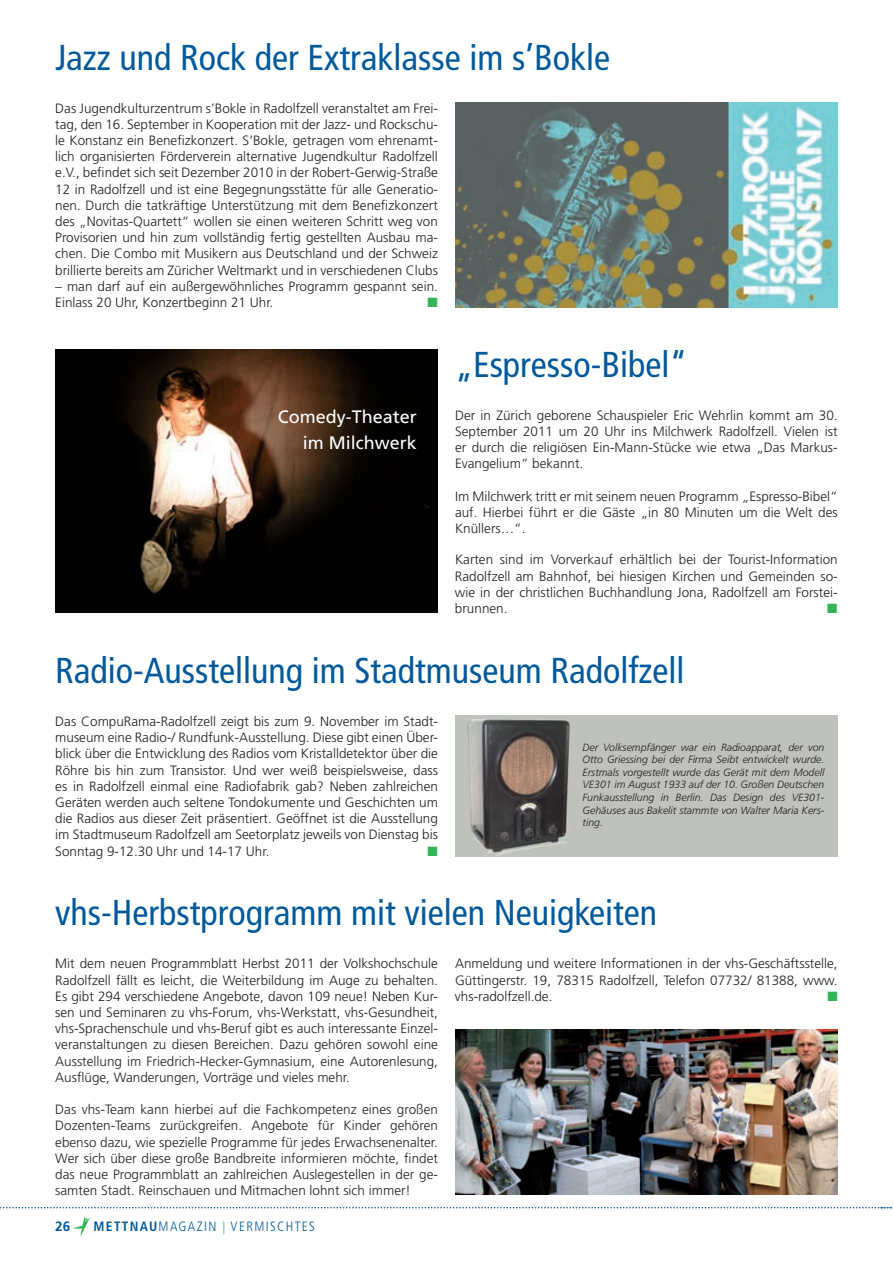
<style>
.page{position:relative;width:893px;height:1263px;background:#fff}
.page>*{position:absolute;margin:0;border:0;box-sizing:border-box;transform-origin:0 0}
.t1{font:condensed 36px "Frutiger";color:#00599a}
.t2{font:18px/25.8px "Frutiger";color:#fff;text-align:right}
.t3{font:300 13.5px/16.2px "Frutiger";color:#231f20;text-align:justify}
.t4{font:300 condensed 13.5px "Frutiger";letter-spacing:.1em;color:#00599a}
.t5{font:13.5px "Zapf Dingbats ITC";color:#32b457}
.t6{font:700 13.5px "Frutiger";color:#00599a}
.t7{font:italic 300 10.5px/12.6px "Frutiger";color:#231f20;text-align:justify}
.s1{font-weight:700}
.s2{color:#32b457}
</style>
<div class="page">
<div style="left:455px;top:715px;width:383px;height:141px;background:#bfc1bc"></div>
<img style="left:468px;top:719px;width:102px;height:137px">
<svg style="left:72px;top:1216px;width:18px;height:21px"></svg>
<svg style="left:0;top:1207px;width:893px;height:1px"></svg>
<img style="left:455px;top:1029px;width:383px;height:166px">
<img style="left:55px;top:350px;width:383px;height:263px">
<img style="left:455px;top:102px;width:383px;height:205px">
<h1 class="t1" style="left:55px;top:36px;width:556px">Jazz und Rock der Extraklasse im s’Bokle</h1>
<p class="t3" style="left:55px;top:100px;width:384px">Das Jugendkulturzentrum s’Bokle in Radolfzell veranstaltet am Frei&shy;tag, den 16. September in Kooperation mit der Jazz- und Rockschu&shy;le Konstanz ein Benefizkonzert. S’Bokle, getragen vom ehrenamt&shy;lich organisierten Förderverein alternative Jugendkultur Radolfzell e.V., befindet sich seit Dezember 2010 in der Robert-Gerwig-Straße 12 in Radolfzell und ist eine Begegnungsstätte für alle Generatio&shy;nen. Durch die tatkräftige U nterstützung mit dem Benefizkonzert des „Novitas-Quartett“ wollen sie einen weiteren Schritt weg von Provisorien und hin zum vollständig fertig gestellten Ausbau ma&shy;chen. Die Combo mit Musikern aus Deutschland und der Schweiz brillierte bereits am Züricher Weltmarkt und in verschiedenen Clubs</p>
<p class="t3" style="left:55px;top:278px;width:384px">– man darf auf ein außergewöhnliches Programm gespannt sein.<br>Einlass 20 U hr, Konzertbeginn 21 U hr.</p>
<p class="t5" style="left:427px;top:296px;width:12px">■</p>
<h2 class="t2" style="left:278px;top:404px;width:141px">Comedy-Theater im Milchwerk</h2>
<h1 class="t1" style="left:455px;top:343px;width:234px">„Espresso-Bibel“</h1>
<p class="t3" style="left:455px;top:407px;width:384px">Der in Zürich geborene Schauspieler Eric Wehrlin kommt am 30.<br>September 2011 um 20 U hr ins Milchwerk Radolfzell. Vielen ist er durch die religiösen Ein-Mann-Stücke wie etwa „Das Markus-Evangelium“ bekannt.</p>
<p class="t3" style="left:455px;top:488px;width:384px">Im Milchwerk tritt er mit seinem neuen Programm „Espresso-Bibel“ auf. H ierbei führt er die Gäste „in 80 Minuten um die Welt des Knüllers…“.</p>
<p class="t3" style="left:455px;top:552px;width:384px">Karten sind im Vorverkauf erhältlich bei der Tourist-Information Radolfzell am Bahnhof, bei hiesigen Kirchen und Gemeinden so&shy;wie in der christlichen Buchhandlung Jona, Radolfzell am Forstei&shy;brunnen.</p>
<p class="t5" style="left:827px;top:602px;width:12px">■</p>
<h1 class="t1" style="left:55px;top:649px;width:631px">Radio-Ausstellung im Stadtmuseum Radolfzell</h1>
<p class="t3" style="left:55px;top:713px;width:384px">Das CompuRama-Radolfzell zeigt bis zum 9. November im Stadt&shy;museum eine Radio-/ Rundfunk-Ausstellung. Diese gibt einen Über&shy;blick über die Entwicklung des Radios vom Kristalldetektor über die Röhre bis hin zum Transistor. U nd wer weiß beispielsweise, dass es in Radolfzell einmal eine Radiofabrik gab? Neben zahlreichen Geräten werden auch seltene Tondokumente und Geschichten um die Radios aus dieser Zeit präsentiert. Geöffnet ist die Ausstellung im Stadtmuseum Radolfzell am Seetorplatz jeweils von Dienstag bis Sonntag 9-12.30 Uhr und 14-17 Uhr.</p>
<p class="t5" style="left:427px;top:845px;width:12px">■</p>
<p class="t7" style="left:583px;top:741px;width:243px">Der Volksempfänger war ein Radioapparat, der von Otto Griessing bei der Firma Seibt entwickelt wurde.<br>Erstmals vorgestellt wurde das Gerät mit dem Modell VE301 im August 1933 auf der 10. Großen Deutschen Funkausstellung in Berlin. Das Design des VE301- Gehäuses aus Bakelit stammte von Walter Maria Kers&shy;ting.</p>
<h1 class="t1" style="left:55px;top:892px;width:603px">vhs-Herbstprogramm mit vielen Neuigkeiten</h1>
<p class="t3" style="left:55px;top:956px;width:384px">Mit dem neuen Programmblatt Herbst 2011 der Volkshochschule Radolfzell fällt es leicht, die Weiterbildung im Auge zu behalten.<br>Es gibt 294 verschiedene Angebote, davon 109 neue! Neben Kur&shy;sen und Seminaren zu vhs-Forum, vhs-Werkstatt, vhs-Gesundheit, vhs-Sprachenschule und vhs-Beruf gibt es auch interessante Einzel&shy;veranstaltungen zu diesen Bereichen. Dazu gehören sowohl eine Ausstellung im Friedrich-Hecker-Gymnasium, eine Autorenlesung, Ausflüge, Wanderungen, Vorträge und vieles mehr.</p>
<p class="t3" style="left:55px;top:1101px;width:384px">Das vhs-Team kann hierbei auf die Fachkompetenz eines großen Dozenten-Teams zurückgreifen. Angebote für Kinder gehören ebenso dazu, wie spezielle Programme für jedes Erwachsenenalter.<br>Wer sich über diese große Bandbreite informieren möchte, findet das neue Programmblatt an zahlreichen Auslegestellen in der ge&shy;samten Stadt. Reinschauen und Mitmachen lohnt sich immer!</p>
<p class="t3" style="left:455px;top:956px;width:384px">Anmeldung und weitere Informationen in der vhs-Geschäftsstelle, Güttingerstr. 19, 78315 Radolfzell, Telefon 07732/ 81388, www. vhs-radolfzell.de.</p>
<p class="t5" style="left:827px;top:990px;width:12px">■</p>
<p class="t6" style="left:55px;top:1218px;width:17px">26</p>
<p class="t4" style="left:94px;top:1218px;width:155px"><span class="s1">METTNAU</span>MAGAZIN <span class="s2">|</span> VERM</p>
<p class="t4" style="left:266px;top:1218px;width:43px">ISCHTES</p>
</div>
